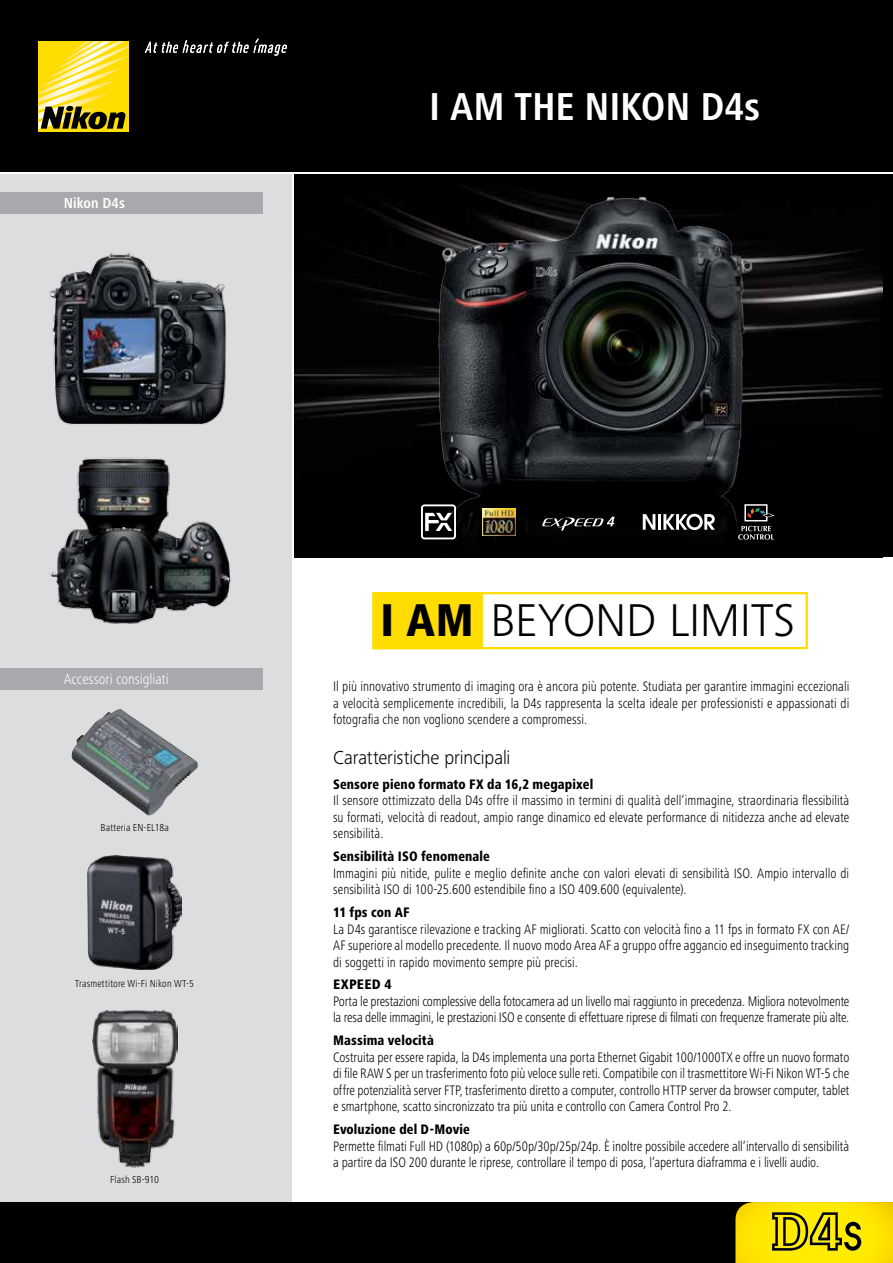
<style>
.page{position:relative;width:893px;height:1263px;background:#fff}
.page>*{position:absolute;margin:0;border:0;box-sizing:border-box;transform-origin:0 0}
.t1{font:300 47.55px "Frutiger Next LTW1 G";letter-spacing:-.01em;color:#000}
.t2{font:700 condensed 40.35px "Frutiger Next LTW1 G";letter-spacing:-.005em;color:#fff}
.t3{font:300 19.5px "Frutiger Next LTW1 G";letter-spacing:-.005em;color:#000;scale:.95 1}
.t4{font:300 condensed 15px "Frutiger Next LTW1 G";color:#fff}
.t5{font:700 condensed 15px "Frutiger Next LTW1 G";letter-spacing:.005em;color:#fff}
.t6{font:300 condensed 14.25px/16.5px "Frutiger Next LTW1 G";letter-spacing:-.005em;color:#000;text-align:justify;scale:.95 1}
.t7{font:800 condensed 14.25px "Frutiger Next LTW1 G";letter-spacing:.01em;color:#000;scale:.95 1}
.t8{font:800 condensed 14.25px "Frutiger Next LTW1 G";letter-spacing:.01em;color:#000}
.t9{font:300 condensed 10.5px "Frutiger Next LTW1 G";letter-spacing:.015em;color:#000}
.s1{font-weight:800;font-stretch:condensed}
</style>
<div class="page">
<img style="left:294px;top:175px;width:589px;height:382px">
<img style="left:432px;top:189px;width:325px;height:369px">
<div style="left:0;top:175px;width:291px;height:1030px;background:#dcddde"></div>
<div style="left:0;top:0;width:893px;height:171px;background:#000"></div>
<div style="left:0;top:1202px;width:893px;height:61px;background:#000"></div>
<img style="left:735px;top:1202px;width:158px;height:61px">
<div style="left:38px;top:41px;width:91px;height:91px;background:#fd0"></div>
<svg style="left:38px;top:41px;width:91px;height:89px"></svg>
<svg style="left:145px;top:38px;width:142px;height:18px"></svg>
<svg style="left:643px;top:514px;width:12px;height:16px"></svg>
<hr style="left:658px;top:514px;width:3px;height:16px;background:#fff">
<svg style="left:663px;top:514px;width:52px;height:16px"></svg>
<svg style="left:738px;top:504px;width:37px;height:36px"></svg>
<img style="left:482px;top:508px;width:33px;height:28px">
<svg style="left:421px;top:504px;width:35px;height:35px"></svg>
<svg style="left:542px;top:517px;width:73px;height:13px"></svg>
<div style="left:0;top:193px;width:262px;height:21px;background:#a7a9ac"></div>
<div style="left:0;top:669px;width:262px;height:21px;background:#a7a9ac"></div>
<div style="left:372px;top:592px;width:436px;height:57px;border:2px solid #fd0"></div>
<div style="left:372px;top:592px;width:111px;height:57px;background:#fd0;border:2px solid #fd0"></div>
<img style="left:49px;top:252px;width:178px;height:173px">
<img style="left:50px;top:457px;width:182px;height:167px">
<svg style="left:772px;top:1212px;width:89px;height:39px"></svg>
<img style="left:92px;top:1010px;width:85px;height:157px">
<img style="left:88px;top:856px;width:94px;height:114px">
<img style="left:72px;top:709px;width:126px;height:106px">
<p class="t5" style="left:64px;top:195px;width:63px">Nikon D4s</p>
<h2 class="t2" style="left:429px;top:83px;width:332px">I AM THE NIKON D4s</h2>
<p class="t4" style="left:64px;top:671px;width:106px">Accessori consigliati</p>
<p class="t9" style="left:100px;top:821px;width:70px">Batteria EN-EL18a</p>
<p class="t9" style="left:75px;top:977px;width:120px">Trasmettitore Wi-Fi Nikon WT-5</p>
<p class="t9" style="left:110px;top:1173px;width:50px">Flash SB-910</p>
<h1 class="t1" style="left:380px;top:593px;width:417px"><span class="s1">I AM</span> BEYOND LIMITS</h1>
<p class="t6" style="left:333px;top:678px;width:545px">Il più innovativo strumento di imaging ora è ancora più potente. Studiata per garantire immagini eccezionali a velocità semplicemente incredibili, la D4s rappresenta la scelta ideale per professionisti e appassionati di fotografia che non vogliono scendere a compromessi.</p>
<h3 class="t3" style="left:333px;top:746px;width:188px">Caratteristiche principali</h3>
<p class="t7" style="left:333px;top:776px;width:275px">Sensore pieno formato FX da 16,2 megapixel</p>
<p class="t6" style="left:333px;top:792px;width:545px">Il sensore ottimizzato della D4s offre il massimo in termini di qualità dell‘immagine, straordinaria flessibilità su formati, velocità di readout, ampio range dinamico ed elevate performance di nitidezza anche ad elevate sensibilità.</p>
<p class="t7" style="left:333px;top:848px;width:167px">Sensibilità ISO fenomenale</p>
<p class="t6" style="left:333px;top:865px;width:545px">Immagini più nitide, pulite e meglio definite anche con valori elevati di sensibilità ISO. Ampio intervallo di sensibilità ISO di 100-25.600 estendibile fino a ISO 409.600 (equivalente).</p>
<p class="t7" style="left:333px;top:904px;width:82px">11 fps con AF</p>
<p class="t6" style="left:333px;top:920px;width:545px">La D4s garantisce rilevazione e tracking AF migliorati. Scatto con velocità fino a 11 fps in formato FX con AE/ AF superiore al modello precedente. Il nuovo modo Area AF a gruppo offre aggancio ed inseguimento tracking di soggetti in rapido movimento sempre più precisi.</p>
<p class="t8" style="left:333px;top:976px;width:60px">EXPEED 4</p>
<p class="t6" style="left:333px;top:993px;width:545px">Porta le prestazioni complessive della fotocamera ad un livello mai raggiunto in precedenza. Migliora notevolmente la resa delle immagini, le prestazioni ISO e consente di effettuare riprese di filmati con frequenze framerate più alte.</p>
<p class="t7" style="left:333px;top:1032px;width:108px">Massima velocità</p>
<p class="t6" style="left:333px;top:1049px;width:545px">Costruita per essere rapida, la D4s implementa una porta Ethernet Gigabit 100/1000TX e offre un nuovo formato di file RAW S per un trasferimento foto più veloce sulle reti. Compatibile con il trasmettitore Wi-Fi Nikon WT-5 che offre potenzialità server FTP, trasferimento diretto a computer, controllo HTTP server da browser computer, tablet e smartphone, scatto sincronizzato tra più unita e controllo con Camera Control Pro 2.</p>
<p class="t7" style="left:333px;top:1121px;width:145px">Evoluzione del D-Movie</p>
<p class="t6" style="left:333px;top:1138px;width:545px">Permette filmati Full HD (1080p) a 60p/50p/30p/25p/24p. È inoltre possibile accedere all‘intervallo di sensibilità a partire da ISO 200 durante le riprese, controllare il tempo di posa, l‘apertura diaframma e i livelli audio.</p>
</div>
